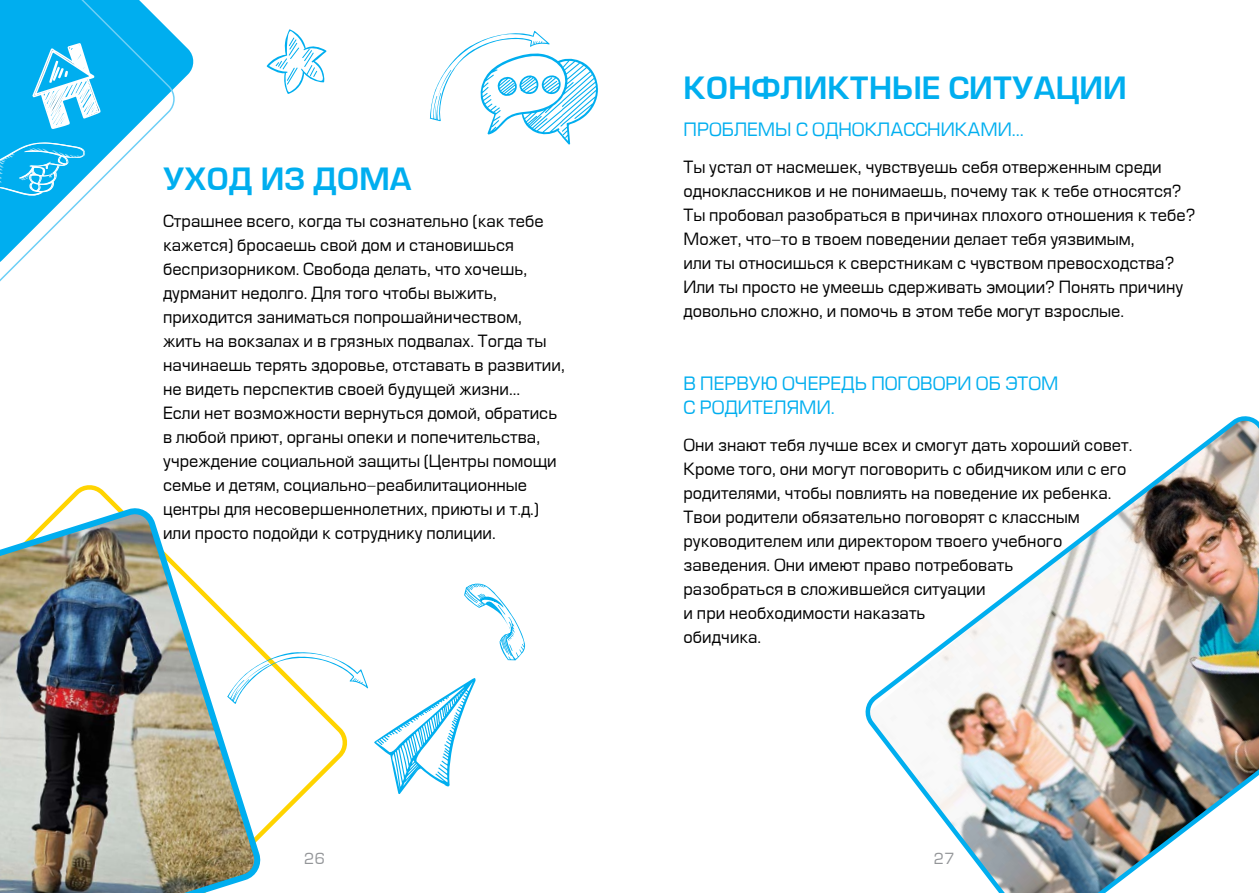
<style>
.page{position:relative;width:1259px;height:893px;background:#fff}
.page>*{position:absolute;margin:0;border:0;box-sizing:border-box;transform-origin:0 0}
.t1{font:30px "GL Europe Demi Normal";color:#00aeef}
.t2{font:18px/24px "GL Europe Normal";color:#00aeef}
.t3{font:16.5px/24px "GL Europe Normal";color:#000}
.t4{font:15px "GL Europe Normal";color:#939598}
</style>
<div class="page">
<svg style="left:59px;top:485px;width:289px;height:351px"></svg>
<svg style="left:178px;top:39px;width:16px;height:46px"></svg>
<svg style="left:0;top:0;width:178px;height:282px"></svg>
<img style="left:865px;top:416px;width:394px;height:477px">
<svg style="left:0;top:142px;width:86px;height:55px"></svg>
<img style="left:0;top:507px;width:262px;height:386px">
<svg style="left:267px;top:29px;width:59px;height:65px"></svg>
<svg style="left:31px;top:42px;width:70px;height:88px"></svg>
<svg style="left:227px;top:645px;width:141px;height:59px"></svg>
<svg style="left:430px;top:30px;width:168px;height:115px"></svg>
<svg style="left:464px;top:583px;width:61px;height:78px"></svg>
<svg style="left:497px;top:605px;width:8px;height:10px"></svg>
<svg style="left:374px;top:678px;width:102px;height:116px"></svg>
<h1 class="t1" style="left:163px;top:162px;width:250px">УХОД ИЗ ДОМА</h1>
<p class="t3" style="left:163px;top:209px;width:403px">Страшнее всего, когда ты сознательно (как тебе кажется) бросаешь свой дом и становишься беспризорником. Свобода делать, что хочешь, дурманит недолго. Для того чтобы выжить, приходится заниматься попрошайничеством,<br>жить на вокзалах и в грязных подвалах. Тогда ты начинаешь терять здоровье, отставать в развитии, не видеть перспектив своей будущей жизни…<br>Если нет возможности вернуться домой, обратись в любой приют, органы опеки и попечительства, учреждение социальной защиты (Центры помощи семье и детям, социально-реабилитационные центры для несовершеннолетних, приюты и т.д.) или просто подойди к сотруднику полиции.</p>
<h1 class="t1" style="left:683px;top:71px;width:445px">КОНФЛИКТНЫЕ СИТУАЦИИ</h1>
<p class="t2" style="left:683px;top:118px;width:342px">ПРОБЛЕМЫ С ОДНОКЛАССНИКАМИ…</p>
<p class="t3" style="left:683px;top:155px;width:513px">Ты устал от насмешек, чувствуешь себя отверженным среди одноклассников и не понимаешь, почему так к тебе относятся?<br>Ты пробовал разобраться в причинах плохого отношения к тебе?<br>Может, что-то в твоем поведении делает тебя уязвимым,<br>или ты относишься к сверстникам с чувством превосходства?<br>Или ты просто не умеешь сдерживать эмоции? Понять причину довольно сложно, и помочь в этом тебе могут взрослые.</p>
<p class="t2" style="left:683px;top:372px;width:376px">В ПЕРВУЮ ОЧЕРЕДЬ ПОГОВОРИ ОБ ЭТОМ<br>С РОДИТЕЛЯМИ.</p>
<p class="t3" style="left:683px;top:434px;width:450px">Они знают тебя лучше всех и смогут дать хороший совет.<br>Кроме того, они могут поговорить с обидчиком или с его родителями, чтобы повлиять на поведение их ребенка.<br>Твои родители обязательно поговорят с классным руководителем или директором твоего учебного заведения. Они имеют право потребовать<br>разобраться в сложившейся ситуации<br>и при необходимости наказать<br>обидчика.</p>
<p class="t4" style="left:304px;top:851px;width:22px">26</p>
<p class="t4" style="left:933px;top:851px;width:22px">27</p>
</div>
